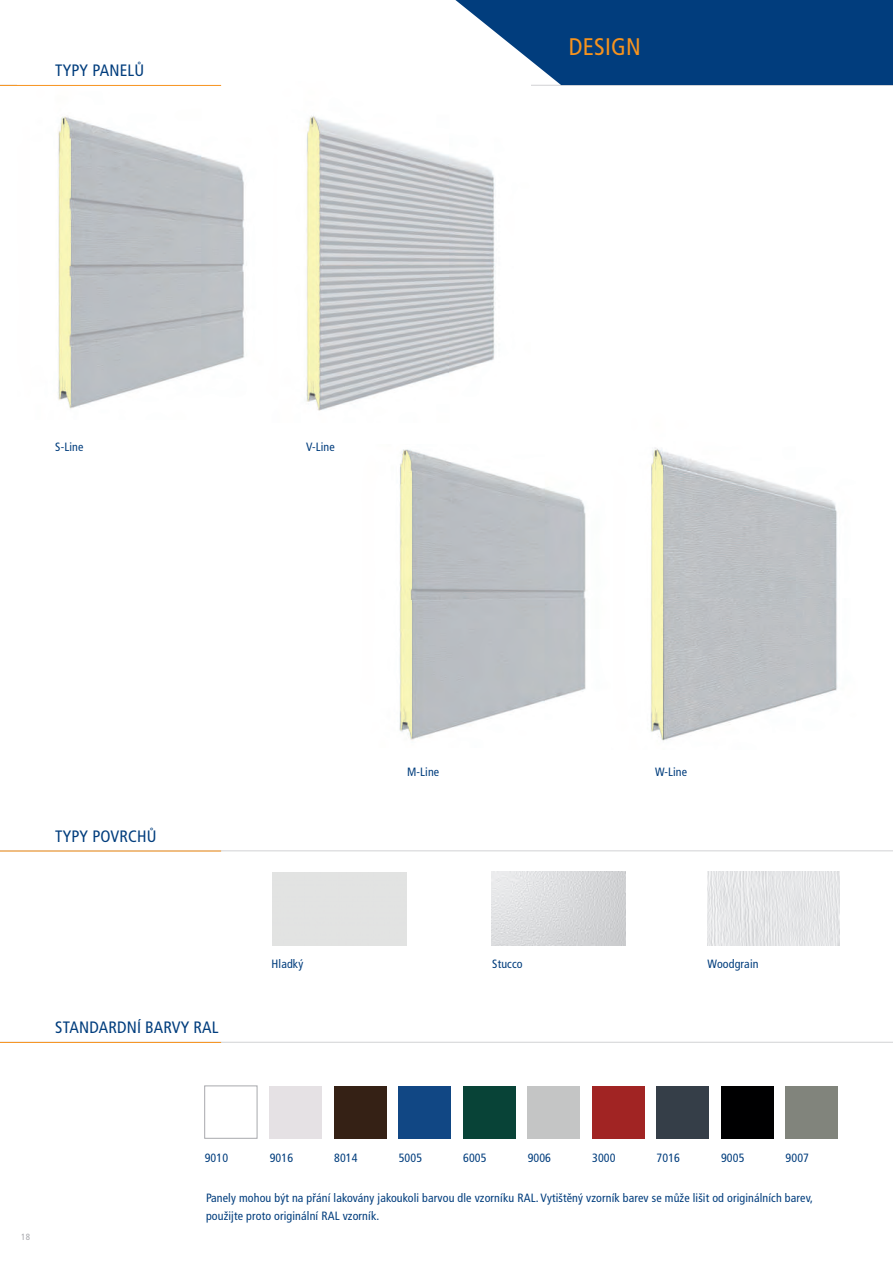
<style>
.page{position:relative;width:893px;height:1276px;background:#fff}
.page>*{position:absolute;margin:0;border:0;box-sizing:border-box;transform-origin:0 0}
.t1{font:condensed 24px "Frutiger CE";color:#f7931d}
.t2{font:condensed 16.5px "Frutiger CE";letter-spacing:.01em;color:#013d7d}
.t3{font:condensed 12px/18px "Frutiger CE";letter-spacing:.01em;color:#013d7d}
.t4{font:condensed 9px "Frutiger CE";color:#a8a9ad}
</style>
<div class="page">
<hr style="left:0;top:1042px;width:893px;height:1px;background:#d1d2d4">
<hr style="left:0;top:85px;width:893px;height:1px;background:#d1d2d4">
<hr style="left:0;top:850px;width:893px;height:1px;background:#d1d2d4">
<hr style="left:0;top:850px;width:221px;height:1px;background:#f7931d">
<hr style="left:0;top:1042px;width:221px;height:1px;background:#f7931d">
<img style="left:17px;top:84px;width:247px;height:325px">
<img style="left:264px;top:85px;width:266px;height:326px">
<img style="left:399px;top:449px;width:187px;height:292px">
<img style="left:650px;top:447px;width:187px;height:294px">
<img style="left:492px;top:872px;width:134px;height:73px">
<img style="left:707px;top:872px;width:133px;height:73px">
<div style="left:270px;top:1086px;width:52px;height:52px;background:#e5e1e4"></div>
<div style="left:204px;top:1085px;width:53px;height:53px;background:#fff;border:1px solid #a8a9ad"></div>
<div style="left:334px;top:1086px;width:53px;height:52px;background:#352115"></div>
<div style="left:399px;top:1086px;width:52px;height:52px;background:#114784"></div>
<div style="left:463px;top:1086px;width:53px;height:52px;background:#084337"></div>
<div style="left:528px;top:1086px;width:52px;height:52px;background:#c4c5c5"></div>
<div style="left:592px;top:1086px;width:52px;height:52px;background:#a12423"></div>
<div style="left:657px;top:1086px;width:52px;height:52px;background:#353e48"></div>
<div style="left:721px;top:1086px;width:52px;height:52px;background:#000001"></div>
<div style="left:786px;top:1086px;width:52px;height:52px;background:#81847c"></div>
<svg style="left:455px;top:0;width:438px;height:85px;background:#20558d"></svg>
<hr style="left:0;top:85px;width:221px;height:1px;background:#f7931d">
<h2 class="t2" style="left:55px;top:61px;width:88px">TYPY PANELŮ</h2>
<h1 class="t1" style="left:569px;top:33px;width:11px">desi</h1>
<h1 class="t1" style="left:611px;top:33px;width:27px">gn</h1>
<p class="t3" style="left:55px;top:438px;width:30px">S-Line</p>
<p class="t3" style="left:306px;top:438px;width:30px">V-Line</p>
<h2 class="t2" style="left:55px;top:826px;width:100px">TYPY POVRCHŮ</h2>
<h2 class="t2" style="left:55px;top:1018px;width:162px">STANDARDNÍ BARVY RAl</h2>
<p class="t3" style="left:407px;top:762px;width:34px">M-Line</p>
<p class="t3" style="left:655px;top:762px;width:34px">W-Line</p>
<p class="t3" style="left:272px;top:955px;width:33px">Hladký</p>
<p class="t3" style="left:492px;top:955px;width:32px">Stucco</p>
<p class="t3" style="left:708px;top:955px;width:52px">Woodgrain</p>
<p class="t4" style="left:21px;top:1232px;width:10px">18</p>
<p class="t3" style="left:205px;top:1149px;width:25px">9010</p>
<p class="t3" style="left:270px;top:1149px;width:25px">9016</p>
<p class="t3" style="left:334px;top:1149px;width:25px">8014</p>
<p class="t3" style="left:399px;top:1149px;width:25px">5005</p>
<p class="t3" style="left:463px;top:1149px;width:25px">6005</p>
<p class="t3" style="left:528px;top:1149px;width:25px">9006</p>
<p class="t3" style="left:592px;top:1149px;width:25px">3000</p>
<p class="t3" style="left:657px;top:1149px;width:25px">7016</p>
<p class="t3" style="left:721px;top:1149px;width:25px">9005</p>
<p class="t3" style="left:786px;top:1149px;width:25px">9007</p>
<p class="t3" style="left:206px;top:1189px;width:608px">Panely mohou být na přání lakovány jakoukoli barvou dle vzorníku RAL. Vytištěný vzorník barev se může lišit od originálních barev, použijte proto originální RAL vzorník.</p>
</div>
